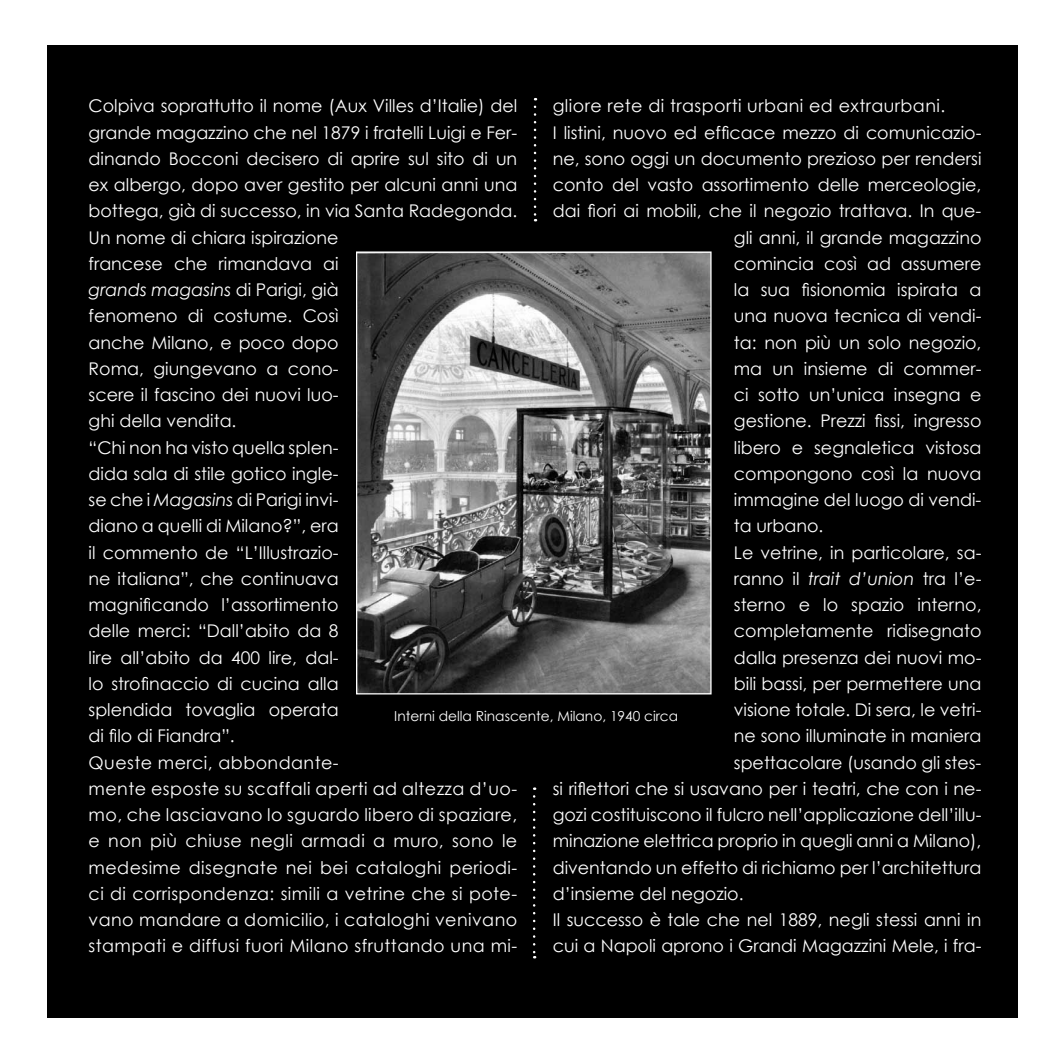
<style>
.page{position:relative;width:1063px;height:1063px;background:#fff}
.page>*{position:absolute;margin:0;border:0;box-sizing:border-box;transform-origin:0 0}
.t1{font:17.5px/26.2px "Century Gothic";color:#fff}
.t2{font:17.5px "Century Gothic";letter-spacing:.025em;color:#fff}
.t3{font:13.75px "Century Gothic";color:#fff}
.s1{font-style:italic}
</style>
<div class="page">
<div style="left:47px;top:46px;width:971px;height:972px;background:#000"></div>
<svg style="left:534px;top:107px;width:2px;height:114px"></svg>
<svg style="left:533px;top:796px;width:2px;height:162px"></svg>
<img style="left:358px;top:253px;width:352px;height:439px">
<div style="left:356px;top:251px;width:356px;height:443px;border:1px solid #fff"></div>
<p class="t1" style="left:89px;top:93px;width:430px">Colpiva soprattutto il nome (Aux Villes d’Italie) del grande magazzino che nel 1879 i fratelli Luigi e Fer&shy;dinando Bocconi decisero di aprire sul sito di un ex albergo, dopo aver gestito per alcuni anni una bottega, già di successo, in via Santa Radegonda.<br>Un nome di chiara ispirazione<br>francese che rimandava ai<br><span class="s1">grands magasins</span> di Parigi, già<br>fenomeno di costume. Così<br>anche Milano, e poco dopo<br>Roma, giungevano a cono-<br>scere il fascino dei nuovi luo-<br>ghi della vendita.<br>“Chi non ha visto quella splen-<br>dida sala di stile gotico ingle-<br>se che i <span class="s1">Magasins</span> di Parigi invi-<br>diano a quelli di Milano?”, era<br>il commento de “L’Illustrazio-<br>ne italiana”, che continuava<br>magnificando l’assortimento<br>delle merci: “Dall’abito da 8<br>lire all’abito da 400 lire, dal-<br>lo strofinaccio di cucina alla<br>splendida tovaglia operata<br>di filo di Fiandra”.<br>Queste merci, abbondante-<br>mente esposte su scaffali aperti ad altezza d’uo&shy;mo, che lasciavano lo sguardo libero di spaziare, e non più chiuse negli armadi a muro, sono le medesime disegnate nei bei cataloghi periodi&shy;ci di corrispondenza: simili a vetrine che si pote&shy;vano mandare a domicilio, i cataloghi venivano stampati e diffusi fuori Milano sfruttando una mi-</p>
<p class="t2" style="left:553px;top:95px;width:394px">gliore rete di trasporti urbani ed extraurbani.</p>
<p class="t1" style="left:553px;top:119px;width:430px">I listini, nuovo ed efficace mezzo di comunicazio-</p>
<p class="t1" style="left:553px;top:145px;width:430px">ne, sono oggi un documento prezioso per rendersi</p>
<p class="t1" style="left:553px;top:171px;width:430px">conto del vasto assortimento delle merceologie,</p>
<p class="t1" style="left:553px;top:198px;width:430px">dai fiori ai mobili, che il negozio trattava. In que-</p>
<p class="t1" style="left:734px;top:224px;width:249px">gli anni, il grande magazzino</p>
<p class="t1" style="left:734px;top:250px;width:249px">comincia così ad assumere</p>
<p class="t1" style="left:734px;top:276px;width:249px">la sua fisionomia ispirata a</p>
<p class="t1" style="left:734px;top:303px;width:249px">una nuova tecnica di vendi-</p>
<p class="t1" style="left:734px;top:329px;width:249px">ta: non più un solo negozio,</p>
<p class="t1" style="left:734px;top:355px;width:249px">ma un insieme di commer-</p>
<p class="t1" style="left:734px;top:381px;width:249px">ci sotto un’unica insegna e</p>
<p class="t1" style="left:734px;top:408px;width:249px">gestione. Prezzi fissi, ingresso</p>
<p class="t1" style="left:734px;top:434px;width:249px">libero e segnaletica vistosa</p>
<p class="t1" style="left:734px;top:460px;width:249px">compongono così la nuova</p>
<p class="t1" style="left:734px;top:486px;width:249px">immagine del luogo di vendi-</p>
<p class="t1" style="left:734px;top:513px;width:91px">ta urbano.</p>
<p class="t1" style="left:734px;top:539px;width:249px">Le vetrine, in particolare, sa-</p>
<p class="t1" style="left:734px;top:565px;width:249px">ranno il <span class="s1">trait d’union</span> tra l’e-</p>
<p class="t1" style="left:734px;top:591px;width:249px">sterno e lo spazio interno,</p>
<p class="t1" style="left:734px;top:618px;width:249px">completamente ridisegnato</p>
<p class="t1" style="left:734px;top:644px;width:249px">dalla presenza dei nuovi mo-</p>
<p class="t1" style="left:734px;top:670px;width:249px">bili bassi, per permettere una</p>
<p class="t1" style="left:734px;top:696px;width:249px">visione totale. Di sera, le vetri-</p>
<p class="t1" style="left:734px;top:723px;width:249px">ne sono illuminate in maniera</p>
<p class="t1" style="left:734px;top:749px;width:249px">spettacolare (usando gli stes-</p>
<p class="t1" style="left:553px;top:775px;width:430px">si riflettori che si usavano per i teatri, che con i ne-</p>
<p class="t1" style="left:553px;top:801px;width:430px">gozi costituiscono il fulcro nell’applicazione dell’illu-</p>
<p class="t1" style="left:553px;top:828px;width:430px">minazione elettrica proprio in quegli anni a Milano),</p>
<p class="t1" style="left:553px;top:854px;width:430px">diventando un effetto di richiamo per l’architettura</p>
<p class="t1" style="left:553px;top:880px;width:192px">d’insieme del negozio.</p>
<p class="t1" style="left:553px;top:906px;width:430px">Il successo è tale che nel 1889, negli stessi anni in</p>
<p class="t1" style="left:553px;top:933px;width:430px">cui a Napoli aprono i Grandi Magazzini Mele, i fra-</p>
<p class="t3" style="left:394px;top:707px;width:285px">Interni della Rinascente, Milano, 1940 circa</p>
</div>
